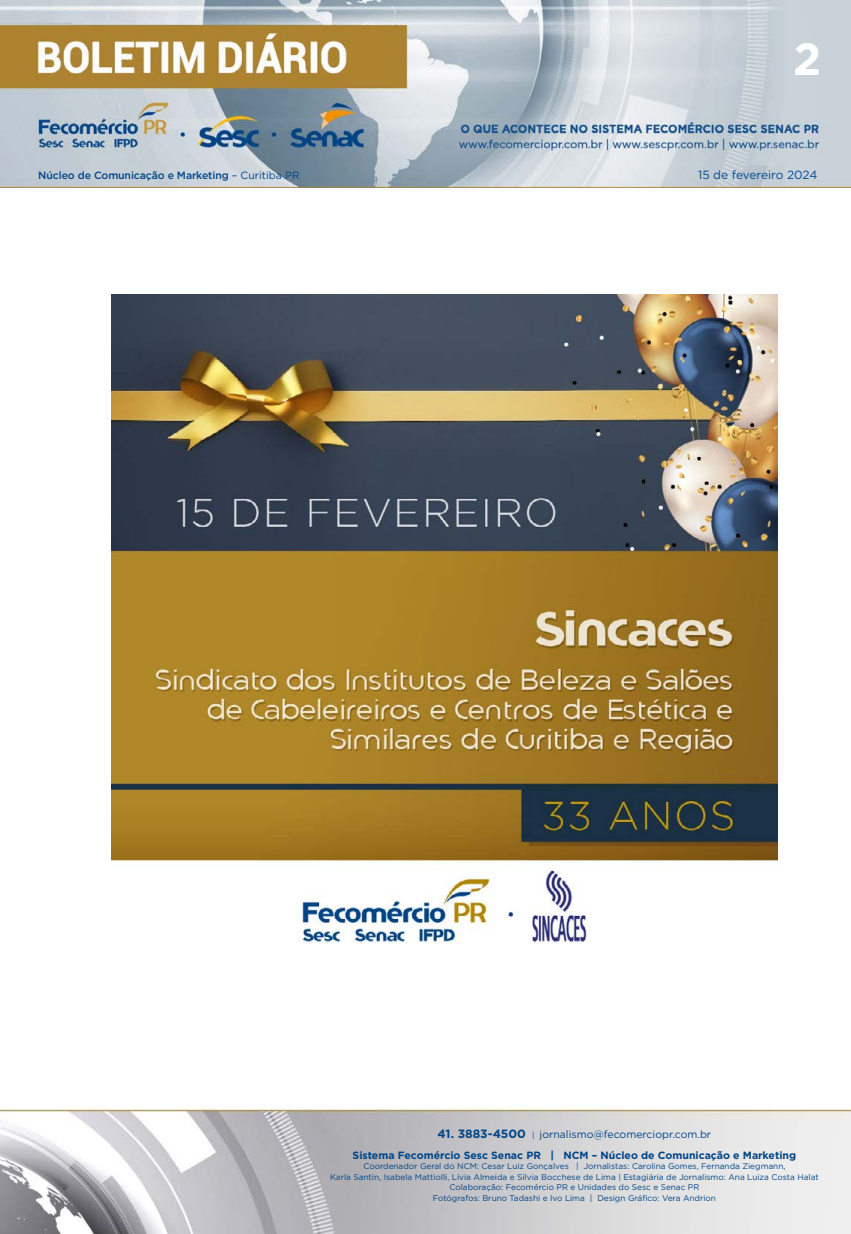
<style>
.page{position:relative;width:851px;height:1234px;background:#fff}
.page>*{position:absolute;margin:0;border:0;box-sizing:border-box;transform-origin:0 0}
.t1{font:700 45px "Gotham";color:#fff}
.t2{font:11.85px "Gotham";letter-spacing:-.01em;color:#004a93}
.t3{font:700 10.5px/21px "Gotham";color:#004587;text-align:center}
.t4{font:500 10.5px "Gotham";letter-spacing:-.01em;color:#004587}
.t5{font:8.25px/10.5px "Gotham";color:#004587;text-align:center}
.s1{font-weight:400}
.s2{font-size:12px}
.s3{font-weight:400;font-size:8.25px}
</style>
<div class="page">
<img style="left:0;top:0;width:850px;height:188px">
<img style="left:0;top:1109px;width:850px;height:124px">
<img style="left:111px;top:294px;width:666px;height:649px">
<h1 class="t1" style="left:793px;top:29px;width:30px">2</h1>
<p class="t4" style="left:38px;top:168px;width:263px">Núcleo de Comunicação e Marketing <span class="s1">– Curitiba PR</span></p>
<h2 class="t2" style="left:698px;top:167px;width:121px">15 de fevereiro 2024</h2>
<p class="t3" style="left:352px;top:1122px;width:445px"><span class="s2">41. 3883-4500</span> <span class="s3">|</span> <span class="s1">jornalismo@fecomerciopr.com.br<br></span>Sistema Fecomércio Sesc Senac PR | NCM – Núcleo de Comunicação e Marketing</p>
<p class="t5" style="left:330px;top:1160px;width:490px">Coordenador Geral do NCM: Cesar Luiz Gonçalves | Jornalistas: Carolina Gomes, Fernanda Ziegmann,<br>Karla Santin, Isabela Mattiolli, Lívia Almeida e Silvia Bocchese de Lima | Estagiária de Jornalismo: Ana Luiza Costa Halat Colaboração: Fecomércio PR e Unidades do Sesc e Senac PR<br>Fotógrafos: Bruno Tadashi e Ivo Lima | Design Gráfico: Vera Andrion</p>
</div>
